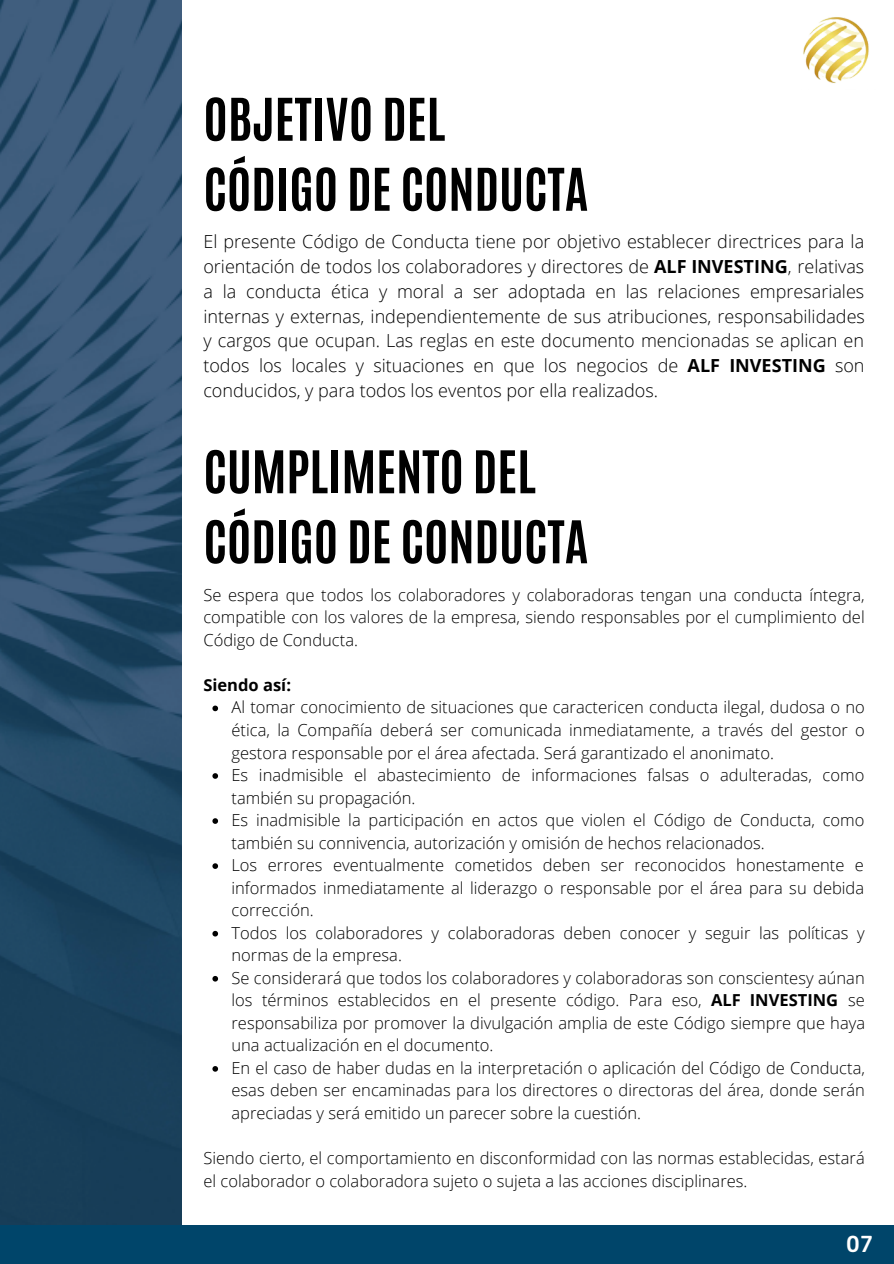
<style>
.page{position:relative;width:894px;height:1264px;background:#fff}
.page>*{position:absolute;margin:0;border:0;box-sizing:border-box;transform-origin:0 0}
.t1{font:700 49.95px/69.9px "Antonio";color:#000}
.t2{font:500 21.75px "Neo Sans Pro";color:#fff}
.t3{font:300 18px/24.8px "Open Sans";color:#000;text-align:justify}
.t4{font:300 16.5px/22.5px "Open Sans";color:#000}
.t5{font:700 16.5px "Open Sans";color:#000}
.s1{font-weight:700}
</style>
<div class="page">
<img style="left:803px;top:17px;width:66px;height:67px">
<img style="left:0;top:0;width:181px;height:1224px">
<svg style="left:212px;top:705px;width:6px;height:6px"></svg>
<svg style="left:212px;top:773px;width:6px;height:5px"></svg>
<svg style="left:212px;top:818px;width:6px;height:5px"></svg>
<svg style="left:212px;top:863px;width:6px;height:5px"></svg>
<svg style="left:212px;top:930px;width:6px;height:6px"></svg>
<svg style="left:212px;top:976px;width:6px;height:5px"></svg>
<svg style="left:212px;top:1066px;width:6px;height:5px"></svg>
<div style="left:0;top:1224px;width:893px;height:39px;background:#00456a"></div>
<h1 class="t1" style="left:203px;top:85px;width:386px">OBJETIVO DEL<br>CÓDIGO DE CONDUCTA</h1>
<p class="t3" style="left:203px;top:229px;width:662px">El presente Código de Conducta tiene por objetivo establecer directrices para la orientación de todos los colaboradores y directores de <span class="s1">ALF INVESTING</span>, relativas a la conducta ética y moral a ser adoptada en las relaciones empresariales internas y externas, independientemente de sus atribuciones, responsabilidades y cargos que ocupan. Las reglas en este documento mencionadas se aplican en todos los locales y situaciones en que los negocios de <span class="s1">ALF INVESTING</span> son conducidos, y para todos los eventos por ella realizados.</p>
<h1 class="t1" style="left:203px;top:437px;width:386px">CUMPLIMENTO DEL<br>CÓDIGO DE CONDUCTA</h1>
<p class="t4" style="left:203px;top:583px;width:662px;text-align:justify">Se espera que todos los colaboradores y colaboradoras tengan una conducta íntegra, compatible con los valores de la empresa, siendo responsables por el cumplimiento del Código de Conducta.</p>
<p class="t5" style="left:203px;top:673px;width:89px">Siendo así:</p>
<p class="t4" style="left:231px;top:695px;width:635px">Al tomar conocimiento de situaciones que caractericen conducta ilegal, dudosa o no ética, la Compañía deberá ser comunicada inmediatamente, a través del gestor o gestora responsable por el área afectada. Será garantizado el anonimato.<br>Es inadmisible el abastecimiento de informaciones falsas o adulteradas, como también su propagación.<br>Es inadmisible la participación en actos que violen el Código de Conducta, como también su connivencia, autorización y omisión de hechos relacionados.<br>Los errores eventualmente cometidos deben ser reconocidos honestamente e informados inmediatamente al liderazgo o responsable por el área para su debida corrección.<br>Todos los colaboradores y colaboradoras deben conocer y seguir las políticas y normas de la empresa.<br>Se considerará que todos los colaboradores y colaboradoras son conscientesy aúnan los términos establecidos en el presente código. Para eso, <span class="s1">ALF INVESTING</span> se responsabiliza por promover la divulgación amplia de este Código siempre que haya una actualización en el documento.<br>En el caso de haber dudas en la interpretación o aplicación del Código de Conducta, esas deben ser encaminadas para los directores o directoras del área, donde serán apreciadas y será emitido un parecer sobre la cuestión.</p>
<p class="t4" style="left:203px;top:1146px;width:662px">Siendo cierto, el comportamiento en disconformidad con las normas establecidas, estará el colaborador o colaboradora sujeto o sujeta a las acciones disciplinares.</p>
<h2 class="t2" style="left:845px;top:1234px;width:29px">07</h2>
</div>
